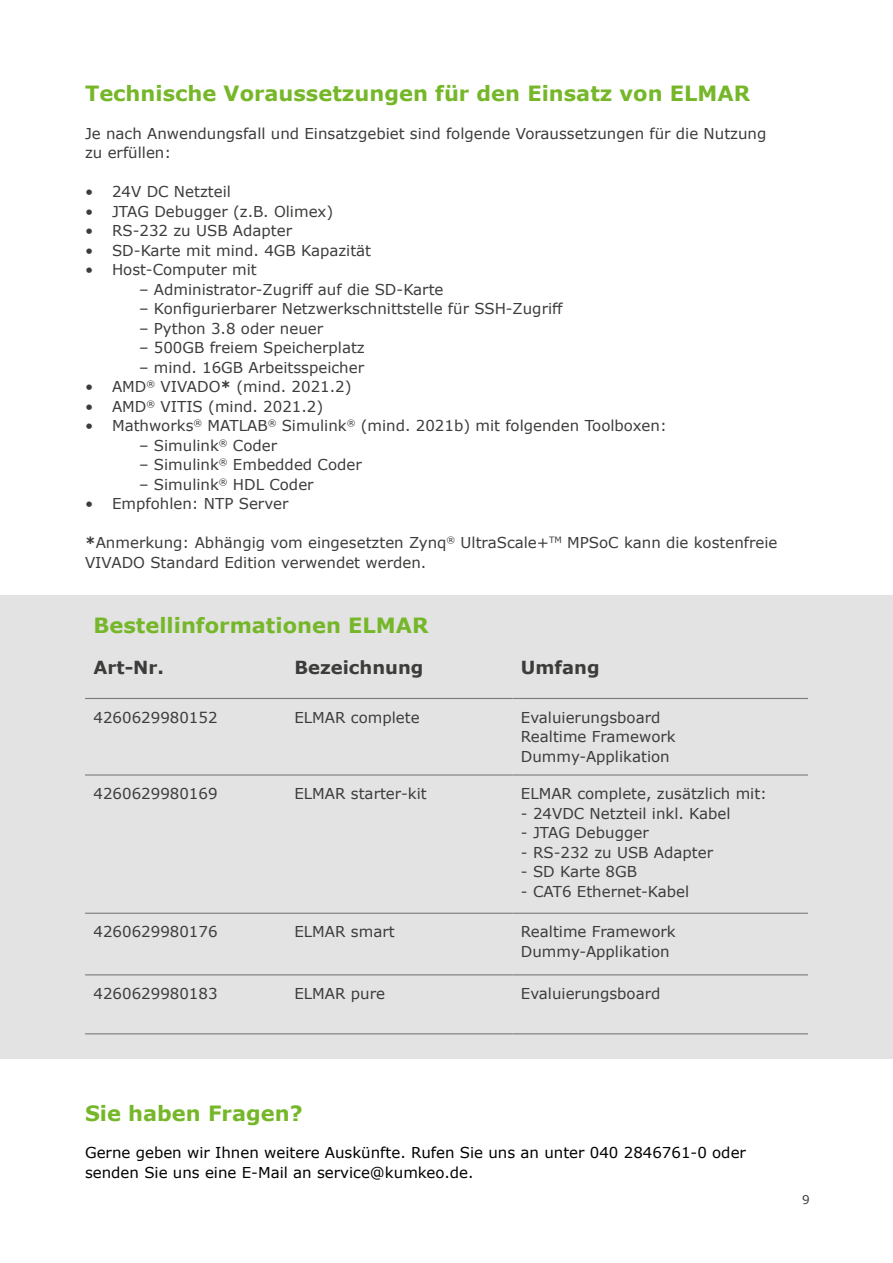
<style>
.page{position:relative;width:893px;height:1263px;background:#fff}
.page>*{position:absolute;margin:0;border:0;box-sizing:border-box;transform-origin:0 0}
.t1{font:700 21px "Verdana";color:#76b72a}
.t2{font:700 18px "Verdana";color:#3c3c3b}
.t3{font:15px/19.5px "Verdana";color:#3c3c3b}
.t4{font:15px/19.5px "Verdana";color:#000}
.t5{font:12px "Verdana";color:#3c3c3b}
.s1{font-weight:700}
</style>
<div class="page">
<div style="left:0;top:595px;width:893px;height:464px;background:#e3e3e3"></div>
<hr style="left:85px;top:774px;width:201px;height:1px;background:#7b7b7a">
<hr style="left:286px;top:774px;width:226px;height:1px;background:#7b7b7a">
<hr style="left:512px;top:774px;width:296px;height:1px;background:#7b7b7a">
<hr style="left:85px;top:913px;width:201px;height:1px;background:#7b7b7a">
<hr style="left:286px;top:913px;width:226px;height:1px;background:#7b7b7a">
<hr style="left:512px;top:913px;width:296px;height:1px;background:#7b7b7a">
<hr style="left:85px;top:974px;width:201px;height:1px;background:#7b7b7a">
<hr style="left:286px;top:974px;width:226px;height:1px;background:#7b7b7a">
<hr style="left:512px;top:974px;width:296px;height:1px;background:#7b7b7a">
<hr style="left:85px;top:1033px;width:201px;height:1px;background:#7b7b7a">
<hr style="left:286px;top:1033px;width:226px;height:1px;background:#7b7b7a">
<hr style="left:512px;top:1033px;width:296px;height:1px;background:#7b7b7a">
<hr style="left:85px;top:698px;width:201px;height:1px;background:#7b7b7a">
<hr style="left:286px;top:698px;width:226px;height:1px;background:#7b7b7a">
<hr style="left:512px;top:698px;width:296px;height:1px;background:#7b7b7a">
<h1 class="t1" style="left:85px;top:85px;width:667px">Technische Voraussetzungen für den Einsatz von ELMAR</h1>
<p class="t3" style="left:85px;top:123px;width:683px">Je nach Anwendungsfall und Einsatzgebiet sind folgende Voraussetzungen für die Nutzung zu erfüllen:</p>
<p class="t3" style="left:85px;top:183px;width:147px">• 24V DC Netzteil</p>
<p class="t3" style="left:85px;top:203px;width:250px">• JTAG Debugger (z.B. Olimex)</p>
<p class="t3" style="left:85px;top:222px;width:209px">• RS-232 zu USB Adapter</p>
<p class="t3" style="left:85px;top:242px;width:288px">• SD-Karte mit mind. 4GB Kapazität</p>
<p class="t3" style="left:139px;top:261px;width:426px;text-indent:-54px">• Host-Computer mit<br>‒ Administrator-Zugri昀昀 auf die SD-Karte<br>‒ Kon昀椀gurierbarer Netzwerkschnittstelle für SSH-Zugri昀昀‒ Python 3.8 oder neuer<br>‒ 500GB freiem Speicherplatz<br>‒ mind. 16GB Arbeitsspeicher</p>
<p class="t3" style="left:85px;top:378px;width:268px">• AMD<sup>®</sup> VIVADO<span class="s1">*</span> (mind. 2021.2)</p>
<p class="t3" style="left:85px;top:398px;width:240px">• AMD<sup>®</sup> VITIS (mind. 2021.2)</p>
<p class="t3" style="left:139px;top:417px;width:529px;text-indent:-54px">• Mathworks<sup>®</sup> MATLAB<sup>®</sup> Simulink<sup>®</sup> (mind. 2021b) mit folgenden Toolboxen: ‒ Simulink<sup>®</sup> Coder<br>‒ Simulink<sup>®</sup> Embedded Coder<br>‒ Simulink<sup>®</sup> HDL Coder</p>
<p class="t3" style="left:85px;top:495px;width:205px">• Empfohlen: NTP Server</p>
<p class="t3" style="left:85px;top:534px;width:694px"><span class="s1">*</span>Anmerkung: Abhängig vom eingesetzten Zynq<sup>®</sup> UltraScale+<sup>TM</sup> MPSoC kann die kostenfreie<br>VIVADO Standard Edition verwendet werden.</p>
<h1 class="t1" style="left:94px;top:617px;width:336px">Bestellinformationen ELMAR</h1>
<p class="t2" style="left:94px;top:660px;width:72px">Art-Nr.</p>
<p class="t2" style="left:294px;top:660px;width:130px">Bezeichnung</p>
<p class="t2" style="left:521px;top:660px;width:80px">Umfang</p>
<p class="t3" style="left:94px;top:707px;width:126px">4260629980152</p>
<p class="t3" style="left:294px;top:709px;width:127px">ELMAR complete</p>
<p class="t3" style="left:521px;top:709px;width:156px">Evaluierungsboard<br>Realtime Framework<br>Dummy-Applikation</p>
<p class="t3" style="left:94px;top:784px;width:126px">4260629980169</p>
<p class="t3" style="left:294px;top:785px;width:134px">ELMAR starter-kit</p>
<p class="t3" style="left:521px;top:785px;width:248px">ELMAR complete, zusätzlich mit:</p>
<p class="t3" style="left:521px;top:803px;width:211px">- 24VDC Netzteil inkl. Kabel</p>
<p class="t3" style="left:521px;top:824px;width:129px">- JTAG Debugger</p>
<p class="t3" style="left:521px;top:844px;width:194px">- RS-232 zu USB Adapter</p>
<p class="t3" style="left:521px;top:862px;width:118px">- SD Karte 8GB</p>
<p class="t3" style="left:521px;top:883px;width:170px">- CAT6 Ethernet-Kabel</p>
<p class="t3" style="left:94px;top:922px;width:126px">4260629980176</p>
<p class="t3" style="left:294px;top:923px;width:102px">ELMAR smart</p>
<p class="t3" style="left:521px;top:923px;width:156px">Realtime Framework<br>Dummy-Applikation</p>
<p class="t3" style="left:94px;top:984px;width:126px">4260629980183</p>
<p class="t3" style="left:294px;top:985px;width:92px">ELMAR pure</p>
<p class="t3" style="left:521px;top:985px;width:141px">Evaluierungsboard</p>
<h1 class="t1" style="left:85px;top:1104px;width:219px">Sie haben Fragen?</h1>
<p class="t4" style="left:85px;top:1143px;width:662px">Gerne geben wir Ihnen weitere Auskünfte. Rufen Sie uns an unter 040 2846761-0 oder senden Sie uns eine E-Mail an service@kumkeo.de.</p>
<p class="t5" style="left:802px;top:1191px;width:9px">9</p>
</div>
